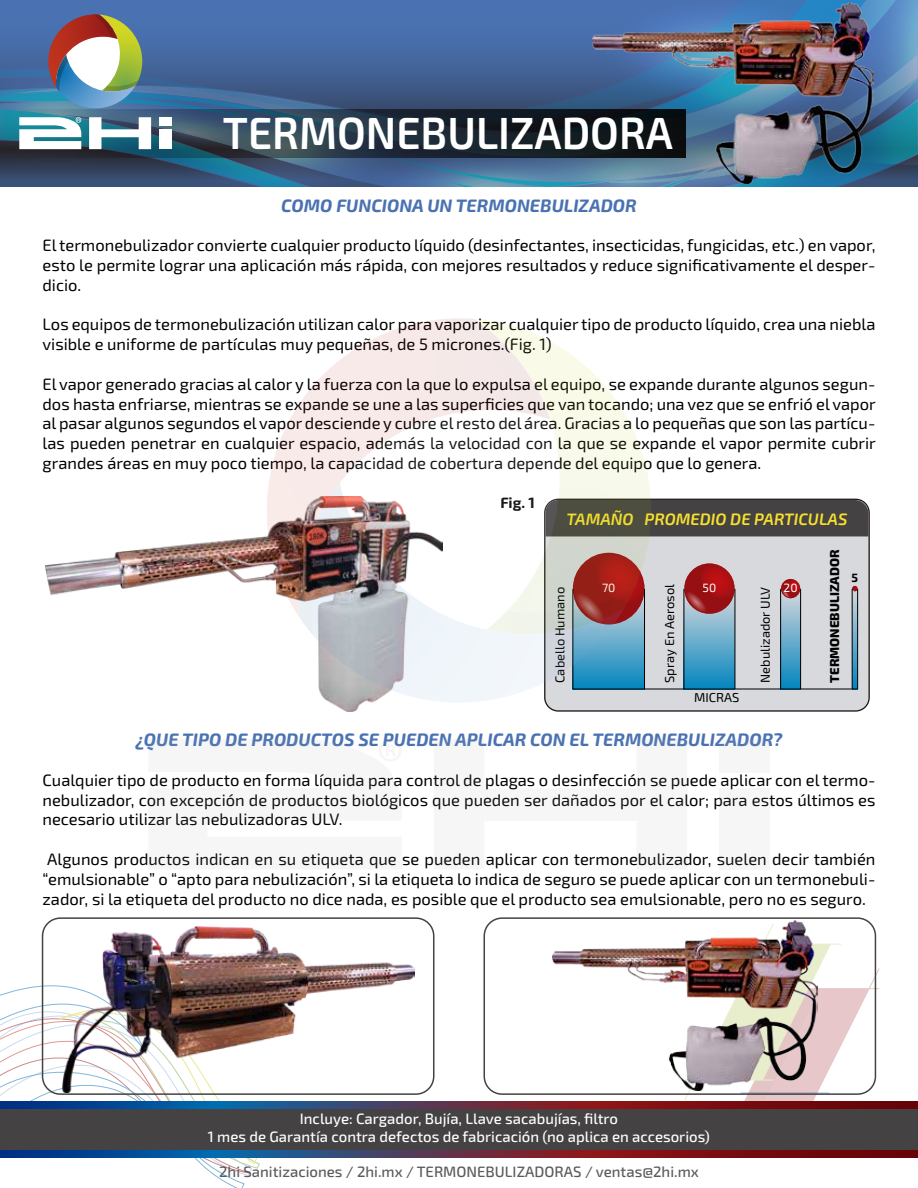
<style>
.page{position:relative;width:918px;height:1188px;background:#fff}
.page>*{position:absolute;margin:0;border:0;box-sizing:border-box;transform-origin:0 0}
.t1{font:600 45px "Exo 2.0";color:#fff;scale:.95 1}
.t2{font:italic 700 18px "Exo 2.0";color:#4a72b2}
.t3{font:16.5px/19.8px "Exo 2.0";color:#000;text-align:justify}
.t4{font:italic 600 16.5px "Exo 2.0";color:#f8e12e}
.t5{font:500 15px/18px "Exo 2.0";color:#fff;text-align:center}
.t6{font:500 15px "Exo 2.0";color:#5b5b5f}
.t7{font:700 15px "Exo 2.0";color:#000}
.t8{font:12.9px "Exo 2.0";color:#000}
.t9{font:800 12.9px "Exo 2.0";color:#000}
.t10{font:12px "Exo 2.0";color:#fff}
.t11{font:700 12px "Exo 2.0";color:#000}
</style>
<div class="page">
<svg style="left:0;top:0;width:918px;height:186px;background:#47668b"></svg>
<svg style="left:684px;top:924px;width:228px;height:178px"></svg>
<hr style="left:753px;top:944px;width:88px;height:1px;background:#a3bd31">
<svg style="left:0;top:986px;width:264px;height:202px"></svg>
<img style="left:592px;top:3px;width:282px;height:181px">
<div style="left:625px;top:508px;width:245px;height:204px;background:#d8d9dd"></div>
<svg style="left:625px;top:640px;width:19px;height:49px"></svg>
<svg style="left:685px;top:594px;width:50px;height:95px;background:#59a4c6"></svg>
<div style="left:781px;top:589px;width:20px;height:100px;background:linear-gradient(to bottom,#d7d5da,#0687c0)"></div>
<svg style="left:853px;top:591px;width:4px;height:98px"></svg>
<svg style="left:684px;top:563px;width:51px;height:51px;background:#a3191c"></svg>
<svg style="left:781px;top:579px;width:19px;height:19px"></svg>
<svg style="left:852px;top:586px;width:6px;height:5px"></svg>
<hr style="left:644px;top:589px;width:1px;height:100px;background:#000">
<hr style="left:684px;top:589px;width:1px;height:100px;background:#000">
<hr style="left:735px;top:589px;width:1px;height:100px;background:#000">
<hr style="left:780px;top:589px;width:1px;height:100px;background:#000">
<hr style="left:800px;top:589px;width:1px;height:100px;background:#000">
<hr style="left:852px;top:589px;width:1px;height:100px;background:#000">
<hr style="left:857px;top:589px;width:1px;height:100px;background:#000">
<hr style="left:573px;top:689px;width:285px;height:1px;background:#000">
<img style="left:46px;top:539px;width:194px;height:57px">
<div style="left:0;top:1108px;width:918px;height:43px;background:#444242"></div>
<svg style="left:0;top:1151px;width:918px;height:6px;background:#4a2e4f"></svg>
<svg style="left:0;top:1102px;width:918px;height:6px;background:#4a2e4f"></svg>
<div style="left:42px;top:917px;width:392px;height:178px;border:2px solid #444242;border-radius:18px"></div>
<div style="left:484px;top:917px;width:392px;height:178px;border:2px solid #444242;border-radius:18px"></div>
<img style="left:552px;top:920px;width:265px;height:171px">
<img style="left:62px;top:926px;width:352px;height:167px">
<div style="left:719px;top:788px;width:51px;height:82px;background:#f7f6f7"></div>
<div style="left:719px;top:739px;width:51px;height:33px;background:#f7f6f7"></div>
<svg style="left:550px;top:342px;width:119px;height:298px"></svg>
<svg style="left:625px;top:588px;width:10px;height:46px"></svg>
<svg style="left:625px;top:496px;width:244px;height:40px;background:#504f4d"></svg>
<svg style="left:240px;top:319px;width:211px;height:291px"></svg>
<svg style="left:451px;top:318px;width:99px;height:101px;background:#f6efeb"></svg>
<svg style="left:295px;top:483px;width:330px;height:229px"></svg>
<img style="left:298px;top:483px;width:50px;height:157px">
<h1 class="t1" style="left:223px;top:107px;width:475px">TERMONEBULIZADORA</h1>
<p class="t2" style="left:281px;top:194px;width:357px">COMO FUNCIONA UN TERMONEBULIZADOR</p>
<p class="t3" style="left:43px;top:236px;width:834px">El termonebulizador convierte cualquier producto líquido (desinfectantes, insecticidas, fungicidas, etc.) en vapor, esto le permite lograr una aplicación más rápida, con mejores resultados y reduce significativamente el desper&shy;dicio.</p>
<p class="t3" style="left:43px;top:315px;width:834px">Los equipos de termonebulización utilizan calor para vaporizar cualquier tipo de producto líquido, crea una niebla visible e uniforme de partículas muy pequeñas, de 5 micrones.(Fig. 1)</p>
<p class="t3" style="left:43px;top:374px;width:835px">El vapor generado gracias al calor y la fuerza con la que lo expulsa el equipo, se expande durante algunos segun&shy;dos hasta enfriarse, mientras se expande se une a las superficies que van tocando; una vez que se enfrió el vapor al pasar algunos segundos el vapor desciende y cubre el resto del área. Gracias a lo pequeñas que son las partícu&shy;las pueden penetrar en cualquier espacio, además la velocidad con la que se expande el vapor permite cubrir grandes áreas en muy poco tiempo, la capacidad de cobertura depende del equipo que lo genera.</p>
<p class="t7" style="left:500px;top:494px;width:36px">Fig. 1</p>
<p class="t4" style="left:567px;top:510px;width:282px">TAMAÑO PROMEDIO DE PARTICULAS</p>
<p class="t10" style="left:602px;top:580px;width:15px">70</p>
<p class="t10" style="left:703px;top:580px;width:15px">50</p>
<p class="t10" style="left:784px;top:580px;width:15px">20</p>
<p class="t8" style="left:553px;top:683px;width:97px;rotate:-90deg">Cabello Humano</p>
<p class="t8" style="left:662px;top:683px;width:100px;rotate:-90deg">Spray En Aerosol</p>
<p class="t8" style="left:758px;top:683px;width:98px;rotate:-90deg">Nebulizador ULV</p>
<p class="t8" style="left:694px;top:690px;width:47px">MICRAS</p>
<p class="t9" style="left:827px;top:683px;width:135px;rotate:-90deg">TERMONEBULIZADOR</p>
<p class="t11" style="left:852px;top:571px;width:8px">5</p>
<p class="t2" style="left:136px;top:729px;width:648px">¿QUE TIPO DE PRODUCTOS SE PUEDEN APLICAR CON EL TERMONEBULIZADOR?</p>
<p class="t3" style="left:43px;top:771px;width:835px">Cualquier tipo de producto en forma líquida para control de plagas o desinfección se puede aplicar con el termo&shy;nebulizador, con excepción de productos biológicos que pueden ser dañados por el calor; para estos últimos es necesario utilizar las nebulizadoras ULV.</p>
<p class="t3" style="left:43px;top:850px;width:834px">Algunos productos indican en su etiqueta que se pueden aplicar con termonebulizador, suelen decir también “emulsionable” o “apto para nebulización”, si la etiqueta lo indica de seguro se puede aplicar con un termonebuli&shy;zador, si la etiqueta del producto no dice nada, es posible que el producto sea emulsionable, pero no es seguro.</p>
<p class="t5" style="left:208px;top:1110px;width:504px">Incluye: Cargador, Bujía, Llave sacabujías, filtro<br>1 mes de Garantía contra defectos de fabricación (no aplica en accesorios)</p>
<p class="t6" style="left:219px;top:1163px;width:481px">2hi Sanitizaciones / 2hi.mx / TERMONEBULIZADORAS / ventas@2hi.mx</p>
</div>
